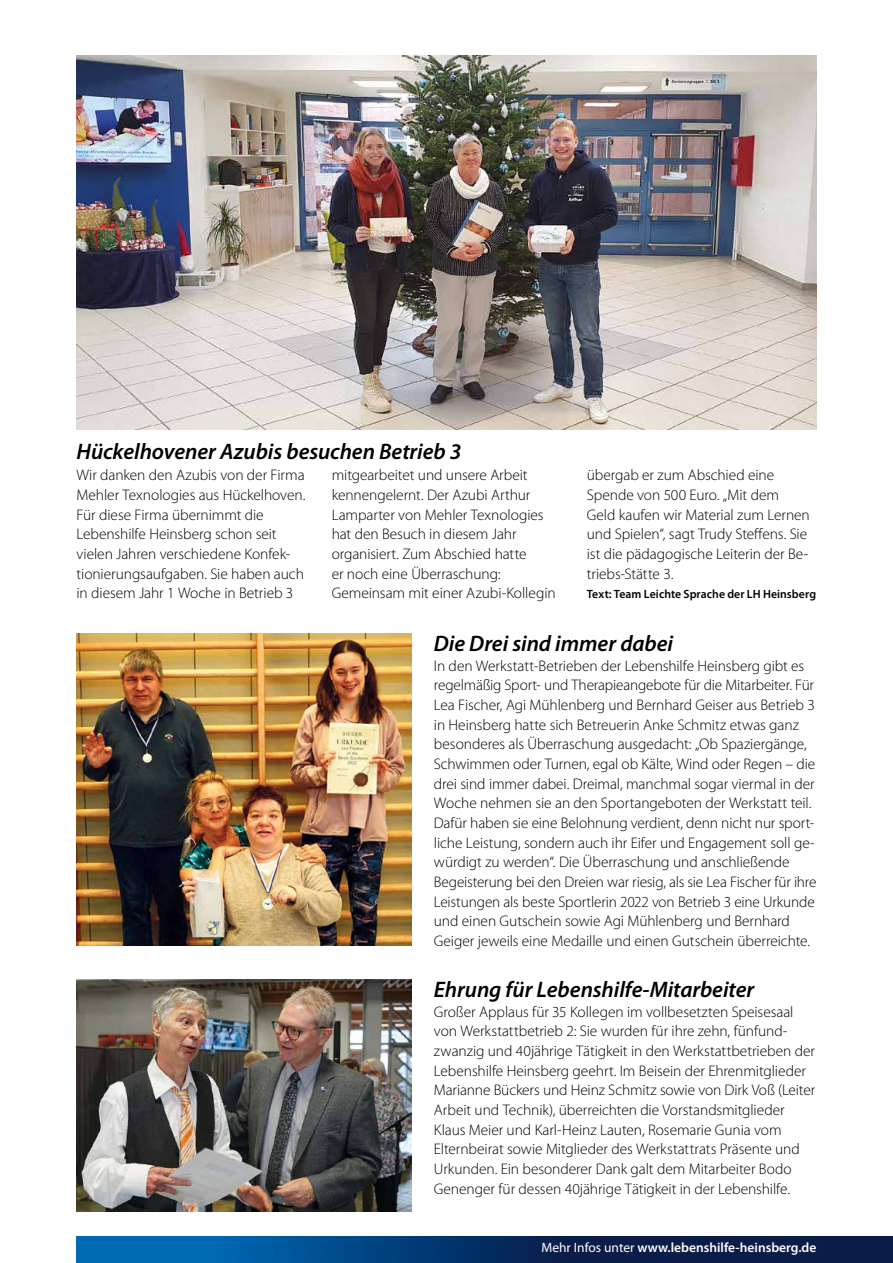
<style>
.page{position:relative;width:893px;height:1263px;background:#fff}
.page>*{position:absolute;margin:0;border:0;box-sizing:border-box;transform-origin:0 0}
.t1{font:italic 600 22.5px "Myriad Pro";letter-spacing:-.005em;color:#000}
.t2{font:300 15.3px/19.6px "Myriad Pro";letter-spacing:-.005em;color:#000}
.t3{font:600 13.5px "Myriad Pro";color:#fff}
.t4{font:600 12px "Myriad Pro";letter-spacing:.005em;color:#000}
.s1{font-weight:400}
</style>
<div class="page">
<svg style="left:77px;top:1237px;width:816px;height:26px;background:#053871"></svg>
<img style="left:77px;top:634px;width:334px;height:312px">
<img style="left:77px;top:979px;width:334px;height:232px">
<img style="left:77px;top:55px;width:739px;height:374px">
<h1 class="t1" style="left:77px;top:439px;width:386px">Hückelhovener Azubis besuchen Betrieb 3</h1>
<p class="t2" style="left:77px;top:466px;width:230px">Wir danken den Azubis von der Firma Mehler Texnologies aus Hückelhoven.<br>Für diese Firma übernimmt die Lebenshilfe Heinsberg schon seit vielen Jahren verschiedene Konfek&shy;tionierungsaufgaben. Sie haben auch in diesem Jahr 1 Woche in Betrieb 3</p>
<p class="t2" style="left:332px;top:466px;width:225px">mitgearbeitet und unsere Arbeit kennengelernt. Der Azubi Arthur<br>Lamparter von Mehler Texnologies hat den Besuch in diesem Jahr organisiert. Zum Abschied hatte<br>er noch eine Überraschung:<br>Gemeinsam mit einer Azubi-Kollegin</p>
<p class="t2" style="left:587px;top:466px;width:225px">übergab er zum Abschied eine<br>Spende von 500 Euro. „Mit dem<br>Geld kaufen wir Material zum Lernen und Spielen“, sagt Trudy Steffens. Sie ist die pädagogische Leiterin der Be&shy;triebs-Stätte 3.</p>
<p class="t4" style="left:587px;top:588px;width:231px">Text: Team Leichte Sprache der LH Heinsberg</p>
<h1 class="t1" style="left:434px;top:631px;width:241px">Die Drei sind immer dabei</h1>
<p class="t2" style="left:434px;top:656px;width:384px">In den Werkstatt-Betrieben der Lebenshilfe Heinsberg gibt es regelmäßig Sport- und Therapieangebote für die Mitarbeiter. Für Lea Fischer, Agi Mühlenberg und Bernhard Geiser aus Betrieb 3 in Heinsberg hatte sich Betreuerin Anke Schmitz etwas ganz besonderes als Überraschung ausgedacht: „Ob Spaziergänge, Schwimmen oder Turnen, egal ob Kälte, Wind oder Regen – die drei sind immer dabei. Dreimal, manchmal sogar viermal in der Woche nehmen sie an den Sportangeboten der Werkstatt teil.<br>Dafür haben sie eine Belohnung verdient, denn nicht nur sport&shy;liche Leistung, sondern auch ihr Eifer und Engagement soll ge&shy;würdigt zu werden“. Die Überraschung und anschließende Begeisterung bei den Dreien war riesig, als sie Lea Fischer für ihre Leistungen als beste Sportlerin 2022 von Betrieb 3 eine Urkunde und einen Gutschein sowie Agi Mühlenberg und Bernhard Geiger jeweils eine Medaille und einen Gutschein überreichte.</p>
<h1 class="t1" style="left:434px;top:977px;width:322px">Ehrung für Lebenshilfe-Mitarbeiter</h1>
<p class="t2" style="left:434px;top:1002px;width:383px">Großer Applaus für 35 Kollegen im vollbesetzten Speisesaal von Werkstattbetrieb 2: Sie wurden für ihre zehn, fünfund&shy;zwanzig und 40jährige Tätigkeit in den Werkstattbetrieben der Lebenshilfe Heinsberg geehrt. Im Beisein der Ehrenmitglieder Marianne Bückers und Heinz Schmitz sowie von Dirk Voß (Leiter Arbeit und Technik), überreichten die Vorstandsmitglieder Klaus Meier und Karl-Heinz Lauten, Rosemarie Gunia vom Elternbeirat sowie Mitglieder des Werkstattrats Präsente und Urkunden. Ein besonderer Dank galt dem Mitarbeiter Bodo Genenger für dessen 40jährige Tätigkeit in der Lebenshilfe.</p>
<p class="t3" style="left:541px;top:1239px;width:277px"><span class="s1">Mehr Infos unter</span> www.lebenshilfe-heinsberg.de</p>
</div>
